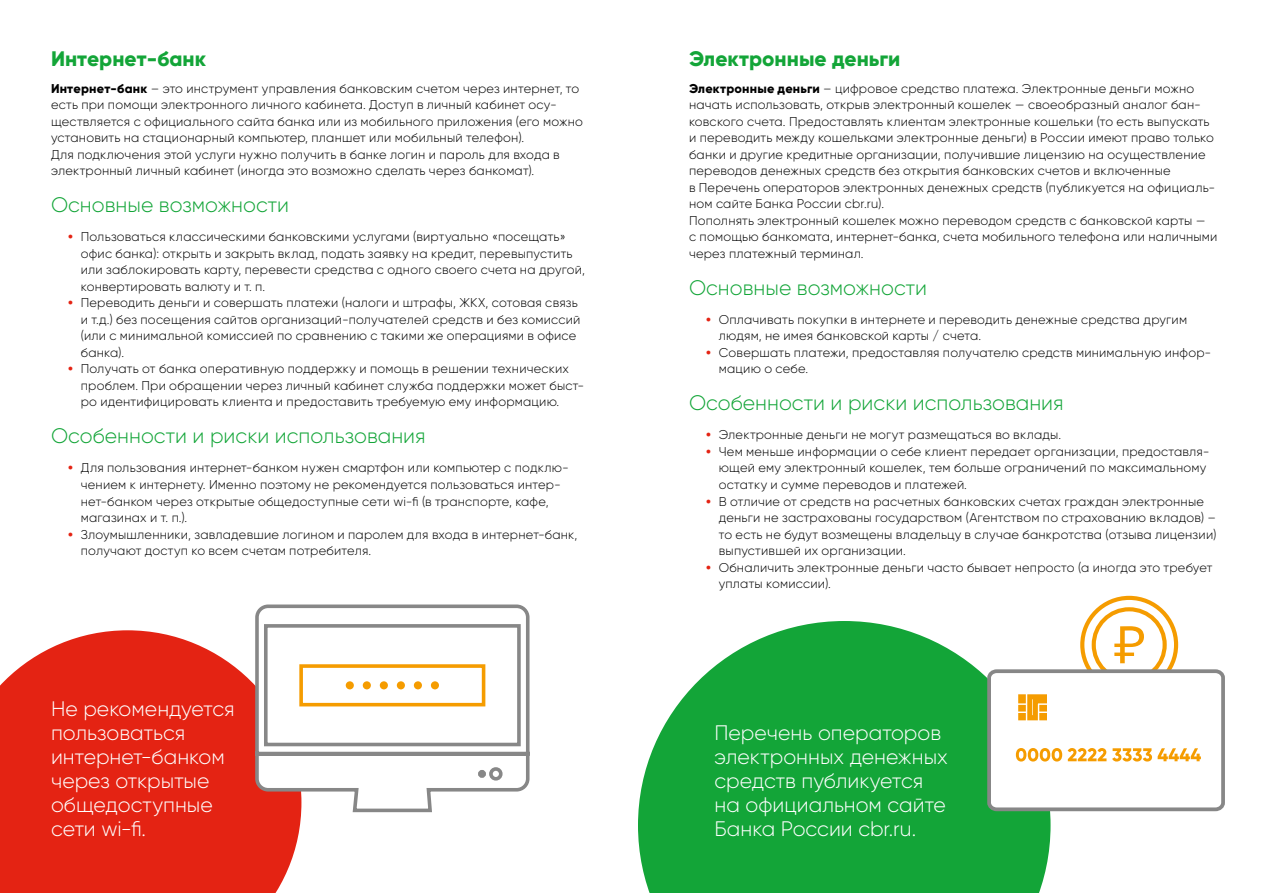
<style>
.page{position:relative;width:1276px;height:893px;background:#fff}
.page>*{position:absolute;margin:0;border:0;box-sizing:border-box;transform-origin:0 0}
.Vrez{font:300 21px/24px "Gilroy";color:#fff}
.Zag2{font:300 21px "Gilroy";color:#13a538}
.Zag1{font:800 21px "Gilroy";color:#13a538}
.Text{font:300 12.75px/16.5px "Gilroy";letter-spacing:.015em;color:#000}
.s1{font-weight:800}
.s2{font-weight:800;color:#e42313}
</style>
<div class="page">
<svg style="left:0;top:630px;width:301px;height:263px;background:#e53324"></svg>
<svg style="left:638px;top:621px;width:412px;height:272px;background:#2faf50"></svg>
<svg style="left:253px;top:604px;width:277px;height:210px"></svg>
<div style="left:299px;top:664px;width:186px;height:42px;border:4px solid #f59c00"></div>
<svg style="left:346px;top:681px;width:93px;height:8px"></svg>
<div style="left:264px;top:624px;width:257px;height:122px;border:4px solid #878787"></div>
<svg style="left:1082px;top:598px;width:94px;height:94px"></svg>
<svg style="left:1093px;top:609px;width:71px;height:71px"></svg>
<div style="left:1091px;top:607px;width:75px;height:75px;border:4px solid #f59c00;border-radius:50%"></div>
<svg style="left:985px;top:626px;width:240px;height:187px"></svg>
<div style="left:1039px;top:705px;width:8px;height:6px;border:5px solid #f59c00"></div>
<div style="left:1039px;top:713px;width:8px;height:7px;border:5px solid #f59c00"></div>
<p class="Zag1" style="left:51px;top:45px;width:157px">Интернет-банк</p>
<p class="Text" style="left:51px;top:80px;width:533px"><span class="s1">Интернет-банк</span> – это инструмент управления банковским счетом через интернет, то есть при помощи электронного личного кабинета. Доступ в личный кабинет осу&shy;ществляется с официального сайта банка или из мобильного приложения (его можно установить на стационарный компьютер, планшет или мобильный телефон).</p>
<p class="Text" style="left:51px;top:146px;width:510px">Для подключения этой услуги нужно получить в банке логин и пароль для входа в электронный личный кабинет (иногда это возможно сделать через банкомат).</p>
<p class="Zag2" style="left:51px;top:192px;width:239px">Основные возможности</p>
<p class="Text" style="left:81px;top:229px;width:505px;text-indent:-13px"><span class="s2">•</span> Пользоваться классическими банковскими услугами (виртуально «посещать» офис банка): открыть и закрыть вклад, подать заявку на кредит, перевыпустить или заблокировать карту, перевести средства с одного своего счета на другой, конвертировать валюту и т. п.</p>
<p class="Text" style="left:81px;top:295px;width:501px;text-indent:-13px"><span class="s2">•</span> Переводить деньги и совершать платежи (налоги и штрафы, ЖКХ, сотовая связь и т.д.) без посещения сайтов организаций-получателей средств и без комиссий (или с минимальной комиссией по сравнению с такими же операциями в офисе банка).</p>
<p class="Text" style="left:81px;top:361px;width:505px;text-indent:-13px"><span class="s2">•</span> Получать от банка оперативную поддержку и помощь в решении технических проблем. При обращении через личный кабинет служба поддержки может быст&shy;ро идентифицировать клиента и предоставить требуемую ему информацию.</p>
<p class="Zag2" style="left:51px;top:423px;width:376px">Особенности и риски использования</p>
<p class="Text" style="left:81px;top:460px;width:489px;text-indent:-13px"><span class="s2">•</span> Для пользования интернет-банком нужен смартфон или компьютер с подклю&shy;чением к интернету. Именно поэтому не рекомендуется пользоваться интер&shy;нет-банком через открытые общедоступные сети wi-fi (в транспорте, кафе, магазинах и т. п.).</p>
<p class="Text" style="left:81px;top:526px;width:498px;text-indent:-13px"><span class="s2">•</span> Злоумышленники, завладевшие логином и паролем для входа в интернет-банк, получают доступ ко всем счетам потребителя.</p>
<p class="Vrez" style="left:51px;top:696px;width:185px">Не рекомендуется пользоваться интернет-банком через открытые общедоступные сети wi-fi.</p>
<p class="Zag1" style="left:689px;top:45px;width:213px">Электронные деньги</p>
<p class="Text" style="left:689px;top:80px;width:528px"><span class="s1">Электронные деньги</span> – цифровое средство платежа. Электронные деньги можно начать использовать, открыв электронный кошелек — своеобразный аналог бан&shy;ковского счета. Предоставлять клиентам электронные кошельки (то есть выпускать и переводить между кошельками электронные деньги) в России имеют право только банки и другие кредитные организации, получившие лицензию на осуществление переводов денежных средств без открытия банковских счетов и включенные<br>в Перечень операторов электронных денежных средств (публикуется на официаль&shy;ном сайте Банка России cbr.ru).</p>
<p class="Text" style="left:689px;top:212px;width:530px">Пополнять электронный кошелек можно переводом средств с банковской карты —<br>с помощью банкомата, интернет-банка, счета мобильного телефона или наличными через платежный терминал.</p>
<p class="Zag2" style="left:689px;top:275px;width:239px">Основные возможности</p>
<p class="Text" style="left:719px;top:311px;width:470px;text-indent:-13px"><span class="s2">•</span> Оплачивать покупки в интернете и переводить денежные средства другим людям, не имея банковской карты / счета.</p>
<p class="Text" style="left:719px;top:344px;width:494px;text-indent:-13px"><span class="s2">•</span> Совершать платежи, предоставляя получателю средств минимальную инфор&shy;мацию о себе.</p>
<p class="Zag2" style="left:689px;top:390px;width:376px">Особенности и риски использования</p>
<p class="Text" style="left:706px;top:427px;width:356px"><span class="s2">•</span> Электронные деньги не могут размещаться во вклады.</p>
<p class="Text" style="left:719px;top:443px;width:492px;text-indent:-13px"><span class="s2">•</span> Чем меньше информации о себе клиент передает организации, предоставля&shy;ющей ему электронный кошелек, тем больше ограничений по максимальному остатку и сумме переводов и платежей.</p>
<p class="Text" style="left:719px;top:493px;width:499px;text-indent:-13px"><span class="s2">•</span> В отличие от средств на расчетных банковских счетах граждан электронные деньги не застрахованы государством (Агентством по страхованию вкладов) – то есть не будут возмещены владельцу в случае банкротства (отзыва лицензии) выпустившей их организации.</p>
<p class="Text" style="left:719px;top:559px;width:495px;text-indent:-13px"><span class="s2">•</span> Обналичить электронные деньги часто бывает непросто (а иногда это требует уплаты комиссии).</p>
<p class="Vrez" style="left:714px;top:720px;width:235px">Перечень операторов электронных денежных средств публикуется на официальном сайте<br>Банка России cbr.ru.</p>
</div>
